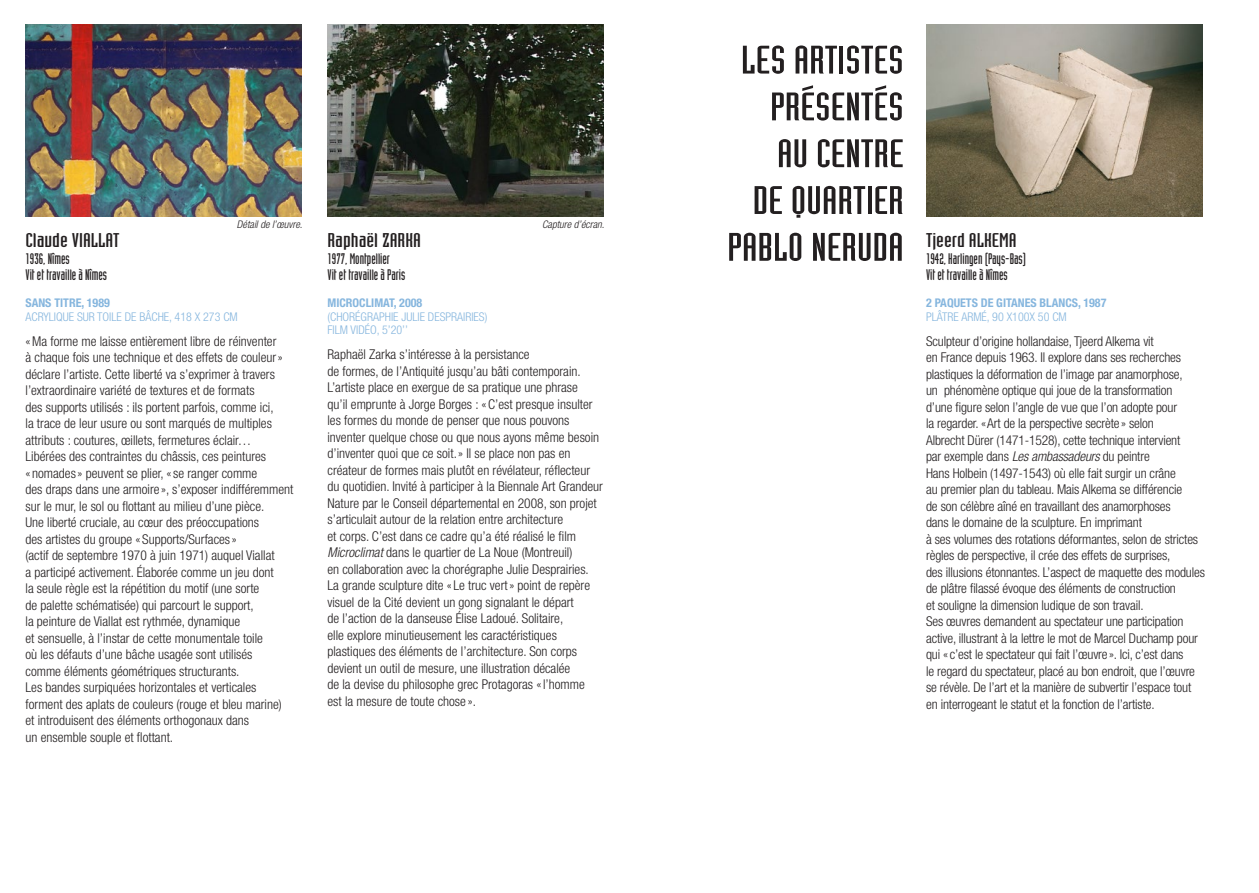
<style>
.page{position:relative;width:1259px;height:893px;background:#fff}
.page>*{position:absolute;margin:0;border:0;box-sizing:border-box;transform-origin:0 0}
.t1{font:39px/46.8px "Industria LT Std Solid";color:#231f20;text-align:right;scale:1.35 1}
.oeuvres_ARTISTES{font:19.5px "Industria LT Std Solid";color:#231f20;scale:1.35 1}
.oeuvres_DATE{font:15px "Industria LT Std Solid";color:#231f20}
.oeuvres_TEXTES{font:300 condensed 13.5px/16.5px "Helvetica Neue LT Pro";color:#231f20}
.oeuvres_LISTE{font:300 condensed 12px "Helvetica Neue LT Pro";color:#86b6de}
.oeuvres_LISTE-2{font:700 condensed 12px "Helvetica Neue LT Pro";color:#86b6de}
.commentaire_photo{font:italic 300 condensed 10.5px "Helvetica Neue LT Pro";color:#231f20}
.s1{font-style:italic}
</style>
<div class="page">
<img style="left:26px;top:24px;width:276px;height:192px">
<img style="left:327px;top:24px;width:277px;height:192px">
<img style="left:926px;top:24px;width:276px;height:192px">
<p class="commentaire_photo" style="left:237px;top:218px;width:67px">Détail de l’œuvre.</p>
<p class="oeuvres_ARTISTES" style="left:26px;top:230px;width:71px">Claude VIALLAT</p>
<p class="oeuvres_DATE" style="left:26px;top:250px;width:46px">1936, Nîmes</p>
<p class="oeuvres_DATE" style="left:26px;top:267px;width:83px">Vit et travaille à Nîmes</p>
<p class="oeuvres_LISTE-2" style="left:26px;top:296px;width:86px">SANS TITRE, 1989</p>
<p class="oeuvres_LISTE" style="left:26px;top:310px;width:214px">ACRYLIQUE SUR TOILE DE BÂCHE, 418 X 273 CM</p>
<p class="oeuvres_TEXTES" style="left:26px;top:333px;width:269px">«Ma forme me laisse entièrement libre de réinventer<br>à chaque fois une technique et des effets de couleur» déclare l’artiste. Cette liberté va s’exprimer à travers l’extraordinaire variété de textures et de formats<br>des supports utilisés : ils portent parfois, comme ici,<br>la trace de leur usure ou sont marqués de multiples attributs : coutures, œillets, fermetures éclair… Libérées des contraintes du châssis, ces peintures<br>« nomades» peuvent se plier, «se ranger comme<br>des draps dans une armoire », s’exposer indifféremment sur le mur, le sol ou flottant au milieu d’une pièce.<br>Une liberté cruciale, au cœur des préoccupations<br>des artistes du groupe « Supports/Surfaces»<br>(actif de septembre 1970 à juin 1971) auquel Viallat<br>a participé activement. Élaborée comme un jeu dont<br>la seule règle est la répétition du motif (une sorte<br>de palette schématisée) qui parcourt le support,<br>la peinture de Viallat est rythmée, dynamique<br>et sensuelle, à l’instar de cette monumentale toile<br>où les défauts d’une bâche usagée sont utilisés<br>comme éléments géométriques structurants.<br>Les bandes surpiquées horizontales et verticales forment des aplats de couleurs (rouge et bleu marine) et introduisent des éléments orthogonaux dans<br>un ensemble souple et flottant.</p>
<p class="commentaire_photo" style="left:542px;top:218px;width:64px">Capture d’écran.</p>
<p class="oeuvres_ARTISTES" style="left:327px;top:230px;width:71px">Raphaël ZARKA</p>
<p class="oeuvres_DATE" style="left:327px;top:250px;width:64px">1977, Montpellier</p>
<p class="oeuvres_DATE" style="left:327px;top:267px;width:79px">Vit et travaille à Paris</p>
<p class="oeuvres_LISTE-2" style="left:327px;top:296px;width:96px">MICROCLIMAT, 2008</p>
<p class="oeuvres_LISTE" style="left:327px;top:310px;width:161px">(CHORÉGRAPHIE JULIE DESPRAIRIES)</p>
<p class="oeuvres_LISTE" style="left:327px;top:323px;width:82px">FILM VIDÉO, 5’20’’</p>
<p class="oeuvres_TEXTES" style="left:327px;top:346px;width:277px">Raphaël Zarka s’intéresse à la persistance<br>de formes, de l’Antiquité jusqu’au bâti contemporain.<br>L’artiste place en exergue de sa pratique une phrase<br>qu’il emprunte à Jorge Borges : «C’est presque insulter les formes du monde de penser que nous pouvons inventer quelque chose ou que nous ayons même besoin d’inventer quoi que ce soit.» Il se place non pas en créateur de formes mais plutôt en révélateur, réflecteur du quotidien. Invité à participer à la Biennale Art Grandeur Nature par le Conseil départemental en 2008, son projet s’articulait autour de la relation entre architecture<br>et corps. C’est dans ce cadre qu’a été réalisé le film <span class="s1">Microclimat</span> dans le quartier de La Noue (Montreuil)<br>en collaboration avec la chorégraphe Julie Desprairies.<br>La grande sculpture dite « Le truc vert» point de repère visuel de la Cité devient un gong signalant le départ<br>de l’action de la danseuse Élise Ladoué. Solitaire,<br>elle explore minutieusement les caractéristiques plastiques des éléments de l’architecture. Son corps devient un outil de mesure, une illustration décalée<br>de la devise du philosophe grec Protagoras «l’homme<br>est la mesure de toute chose ».</p>
<p class="t1" style="left:727px;top:38px;width:132px">LES ARTISTES<br>PRÉSENTÉS<br>AU CENTRE<br>DE QUARTIER<br>PABLO NERUDA</p>
<p class="oeuvres_ARTISTES" style="left:926px;top:230px;width:69px">Tjeerd ALKEMA</p>
<p class="oeuvres_DATE" style="left:926px;top:250px;width:101px">1942, Harlingen (Pays-Bas)</p>
<p class="oeuvres_DATE" style="left:926px;top:267px;width:83px">Vit et travaille à Nîmes</p>
<p class="oeuvres_LISTE-2" style="left:926px;top:296px;width:182px">2 PAQUETS DE GITANES BLANCS, 1987</p>
<p class="oeuvres_LISTE" style="left:926px;top:310px;width:142px">PLÂTRE ARMÉ, 90 X100X 50 CM</p>
<p class="oeuvres_TEXTES" style="left:926px;top:333px;width:280px">Sculpteur d’origine hollandaise, Tjeerd Alkema vit<br>en France depuis 1963. Il explore dans ses recherches plastiques la déformation de l’image par anamorphose,<br>un phénomène optique qui joue de la transformation<br>d’une figure selon l’angle de vue que l’on adopte pour<br>la regarder. «Art de la perspective secrète» selon<br>Albrecht Dürer (1471-1528), cette technique intervient<br>par exemple dans <span class="s1">Les ambassadeurs</span> du peintre<br>Hans Holbein (1497-1543) où elle fait surgir un crâne<br>au premier plan du tableau. Mais Alkema se différencie<br>de son célèbre aîné en travaillant des anamorphoses<br>dans le domaine de la sculpture. En imprimant<br>à ses volumes des rotations déformantes, selon de strictes règles de perspective, il crée des effets de surprises,<br>des illusions étonnantes. L’aspect de maquette des modules de plâtre filassé évoque des éléments de construction<br>et souligne la dimension ludique de son travail.<br>Ses œuvres demandent au spectateur une participation active, illustrant à la lettre le mot de Marcel Duchamp pour qui « c’est le spectateur qui fait l’œuvre». Ici, c’est dans<br>le regard du spectateur, placé au bon endroit, que l’œuvre se révèle. De l’art et la manière de subvertir l’espace tout en interrogeant le statut et la fonction de l’artiste.</p>
</div>
